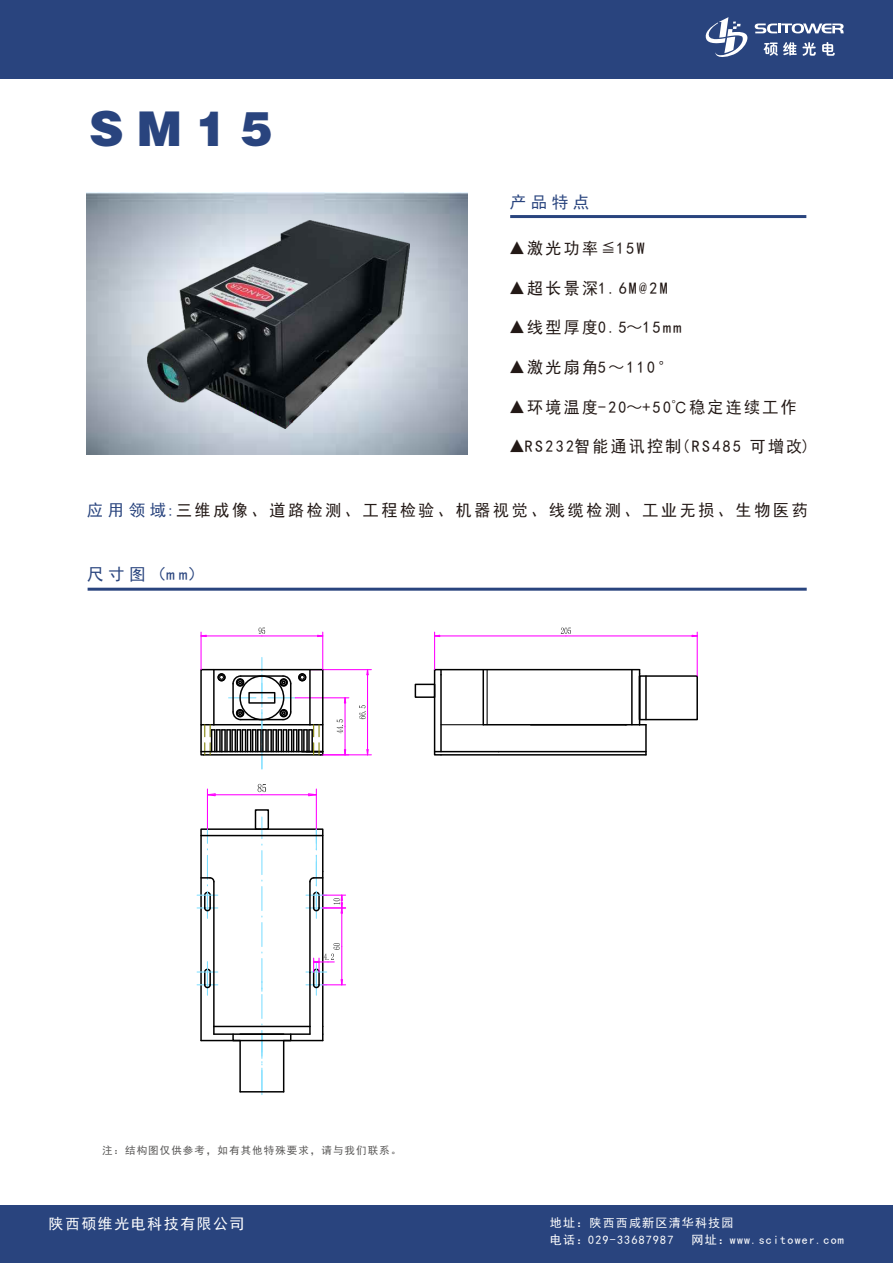
<style>
.page{position:relative;width:893px;height:1263px;background:#fff}
.page>*{position:absolute;margin:0;border:0;box-sizing:border-box;transform-origin:0 0}
.t1{font:48px "FZCCHJW GB1 0";color:#29447e}
.t2{font:16.5px "Sim Hei";letter-spacing:.15em;color:#231916;scale:.96 1}
.t3{font:16.5px "Sim Hei";letter-spacing:.175em;color:#231916;scale:.96 1}
.t4{font:16.5px "Sim Hei";letter-spacing:.275em;color:#29447e}
.t5{font:15px "Sim Hei";letter-spacing:.1em;color:#fff}
.t6{font:12px/17.2px "Sim Hei";letter-spacing:.1em;color:#fff}
.t7{font:10.5px "Sim Hei";letter-spacing:.1em;color:#595857}
.s1{color:#29447e}
</style>
<div class="page">
<img style="left:87px;top:192px;width:381px;height:262px">
<div style="left:0;top:0;width:893px;height:79px;background:#29447e"></div>
<svg style="left:705px;top:17px;width:43px;height:40px"></svg>
<svg style="left:755px;top:23px;width:89px;height:10px"></svg>
<svg style="left:764px;top:42px;width:71px;height:14px"></svg>
<div style="left:0;top:1206px;width:893px;height:57px;background:#29447e"></div>
<hr style="left:88px;top:588px;width:719px;height:3px;background:#29447e">
<img style="left:148px;top:220px;width:261px;height:208px">
<hr style="left:510px;top:215px;width:296px;height:3px;background:#29447e">
<hr style="left:435px;top:751px;width:64px;height:1px;background:#000">
<div style="left:434px;top:669px;width:8px;height:86px;border:1px solid #000"></div>
<hr style="left:440px;top:675px;width:2px;height:77px;background:#000">
<hr style="left:499px;top:751px;width:147px;height:1px;background:#000">
<hr style="left:441px;top:669px;width:199px;height:1px;background:#000">
<hr style="left:482px;top:670px;width:2px;height:55px;background:#000">
<hr style="left:483px;top:724px;width:142px;height:1px;background:#000">
<hr style="left:310px;top:669px;width:61px;height:1px;background:#f0f">
<hr style="left:367px;top:670px;width:1px;height:42px;background:#f0f">
<hr style="left:367px;top:712px;width:1px;height:43px;background:#f0f">
<hr style="left:323px;top:754px;width:48px;height:1px;background:#f0f">
<svg style="left:366px;top:669px;width:3px;height:7px"></svg>
<svg style="left:366px;top:748px;width:3px;height:8px"></svg>
<svg style="left:359px;top:705px;width:7px;height:15px"></svg>
<hr style="left:201px;top:632px;width:1px;height:38px;background:#f0f">
<hr style="left:201px;top:635px;width:61px;height:1px;background:#f0f">
<hr style="left:262px;top:635px;width:61px;height:1px;background:#f0f">
<hr style="left:322px;top:632px;width:1px;height:38px;background:#f0f">
<svg style="left:200px;top:634px;width:7px;height:4px"></svg>
<svg style="left:316px;top:634px;width:8px;height:4px"></svg>
<svg style="left:259px;top:628px;width:6px;height:6px"></svg>
<hr style="left:441px;top:754px;width:205px;height:1px;background:#000">
<div style="left:639px;top:675px;width:59px;height:45px;border:1px solid #000"></div>
<hr style="left:434px;top:632px;width:1px;height:38px;background:#f0f">
<hr style="left:435px;top:635px;width:131px;height:1px;background:#f0f">
<hr style="left:566px;top:635px;width:131px;height:1px;background:#f0f">
<hr style="left:697px;top:632px;width:1px;height:44px;background:#f0f">
<svg style="left:434px;top:634px;width:7px;height:4px"></svg>
<svg style="left:691px;top:634px;width:7px;height:4px"></svg>
<svg style="left:561px;top:628px;width:10px;height:6px"></svg>
<div style="left:255px;top:809px;width:14px;height:21px;border:1px solid #000"></div>
<div style="left:415px;top:684px;width:20px;height:14px;border:1px solid #000"></div>
<hr style="left:645px;top:676px;width:2px;height:44px;background:#000">
<hr style="left:639px;top:673px;width:1px;height:52px;background:#000">
<svg style="left:625px;top:724px;width:21px;height:1px"></svg>
<hr style="left:645px;top:725px;width:2px;height:30px;background:#000">
<hr style="left:631px;top:670px;width:2px;height:55px;background:#000">
<hr style="left:441px;top:724px;width:42px;height:1px;background:#000">
<svg style="left:200px;top:657px;width:149px;height:112px"></svg>
<hr style="left:487px;top:670px;width:1px;height:55px;background:#000">
<svg style="left:197px;top:817px;width:149px;height:278px"></svg>
<hr style="left:207px;top:789px;width:1px;height:40px;background:#f0f">
<hr style="left:207px;top:794px;width:55px;height:1px;background:#f0f">
<hr style="left:262px;top:794px;width:54px;height:1px;background:#f0f">
<hr style="left:316px;top:789px;width:1px;height:40px;background:#f0f">
<svg style="left:206px;top:793px;width:10px;height:4px"></svg>
<svg style="left:308px;top:793px;width:9px;height:4px"></svg>
<svg style="left:258px;top:784px;width:8px;height:9px"></svg>
<h1 class="t1" style="left:89px;top:103px;width:185px">SM15</h1>
<p class="t4" style="left:510px;top:194px;width:81px">产品特点</p>
<p class="t2" style="left:509px;top:240px;width:143px">▲激光功率≦15W</p>
<p class="t2" style="left:509px;top:279px;width:167px">▲超长景深1.6M@2M</p>
<p class="t2" style="left:509px;top:319px;width:181px">▲线型厚度0.5～15mm</p>
<p class="t2" style="left:509px;top:359px;width:173px">▲激光扇角5～110°</p>
<p class="t2" style="left:509px;top:398px;width:301px">▲环境温度-20～+50℃稳定连续工作</p>
<p class="t2" style="left:509px;top:438px;width:315px">▲RS232智能通讯控制(RS485 可增改)</p>
<p class="t3" style="left:87px;top:502px;width:752px"><span class="s1">应用领域:</span>三维成像、道路检测、工程检验、机器视觉、线缆检测、工业无损、生物医药</p>
<p class="t4" style="left:87px;top:566px;width:119px">尺寸图（mm）</p>
<p class="t7" style="left:102px;top:1145px;width:301px">注：结构图仅供参考，如有其他特殊要求，请与我们联系。</p>
<p class="t5" style="left:49px;top:1216px;width:197px">陕西硕维光电科技有限公司</p>
<p class="t6" style="left:550px;top:1214px;width:185px">地址：陕西西咸新区清华科技园电话：029-33687987</p>
<p class="t6" style="left:691px;top:1231px;width:154px">网址：www.scitower.com</p>
</div>
